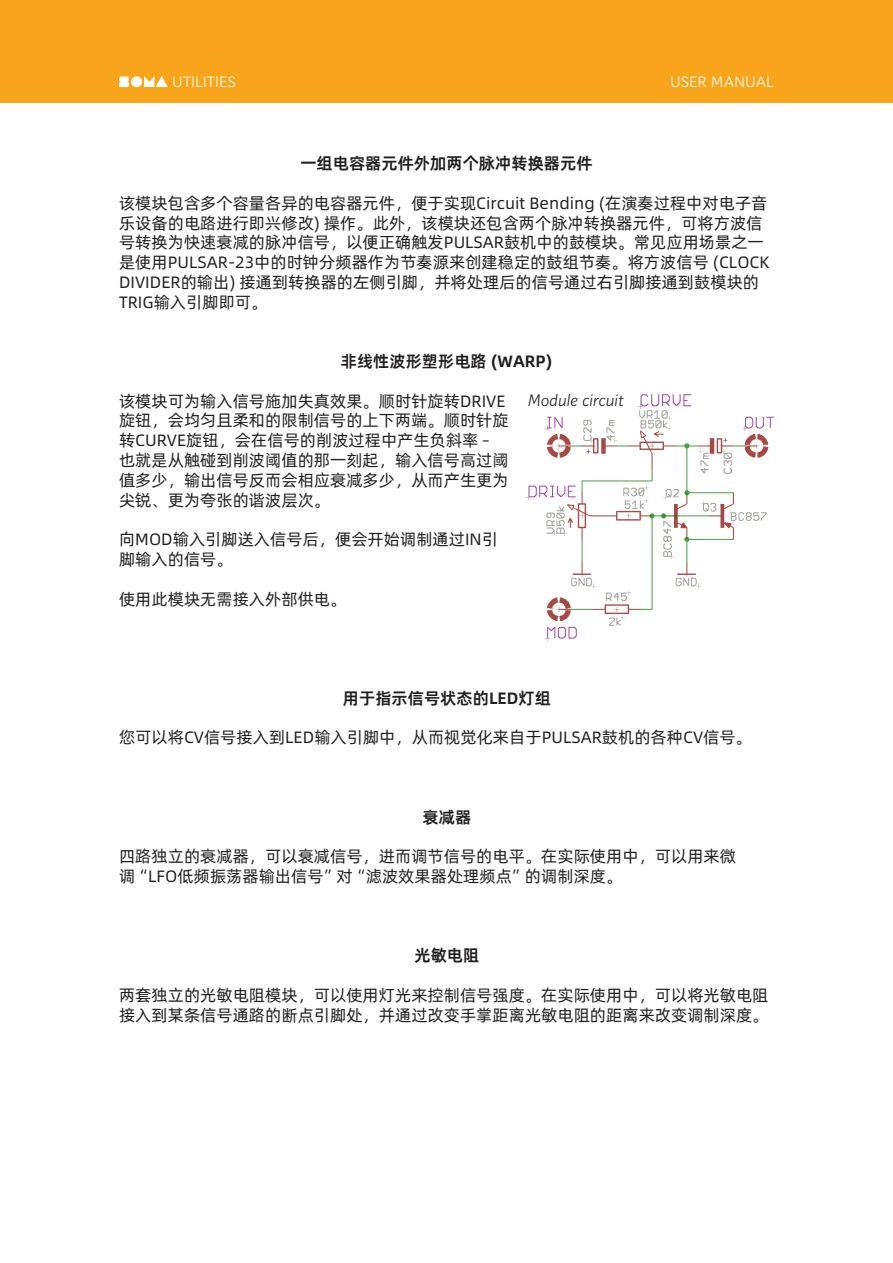
<style>
.page{position:relative;width:893px;height:1263px;background:#fff}
.page>*{position:absolute;margin:0;border:0;box-sizing:border-box;transform-origin:0 0}
.text{font:16.5px/19.8px "Alibaba Pu Hui Ti 3 55 Regular";color:#231f20}
.z{font:16.5px/19.8px "Alibaba Pu Hui Ti 3 55 Regular";color:#231f20}
.z-2{font:16.5px "Alibaba Pu Hui Ti 3 85 Bold";color:#231f20}
.text-2{font:16.5px "Alibaba Pu Hui Ti 3 85 Bold";color:#231f20}
.text-3{font:italic 300 16.5px "Mediator";color:#231f20}
.t1{font:300 15px "Mediator";color:#fff}
</style>
<div class="page">
<div style="left:0;top:0;width:893px;height:103px;background:#f9a51b"></div>
<svg style="left:144px;top:76px;width:24px;height:11px"></svg>
<svg style="left:119px;top:76px;width:10px;height:11px"></svg>
<div style="left:131px;top:76px;width:11px;height:11px;background:#fff;border-radius:50%"></div>
<img style="left:526px;top:410px;width:248px;height:231px">
<img style="left:637px;top:394px;width:55px;height:15px">
<p class="t1" style="left:172px;top:72px;width:65px">UTILITIES</p>
<p class="t1" style="left:670px;top:72px;width:105px">USER MANUAL</p>
<p class="z-2" style="left:300px;top:150px;width:294px">一组电容器元件外加两个脉冲转换器元件</p>
<p class="z" style="left:119px;top:193px;width:652px">该模块包含多个容量各异的电容器元件，便于实现Circuit Bending (在演奏过程中对电子音乐设备的电路进行即兴修改) 操作。此外，该模块还包含两个脉冲转换器元件，可将方波信号转换为快速衰减的脉冲信号，以便正确触发PULSAR鼓机中的鼓模块。常见应用场景之一是使用PULSAR-23中的时钟分频器作为节奏源来创建稳定的鼓组节奏。将方波信号 (CLOCK DIVIDER的输出) 接通到转换器的左侧引脚，并将处理后的信号通过右引脚接通到鼓模块的TRIG输入引脚即可。</p>
<p class="z-2" style="left:341px;top:348px;width:213px">非线性波形塑形电路 (WARP)</p>
<p class="text" style="left:119px;top:391px;width:391px">该模块可为输入信号施加失真效果。顺时针旋转DRIVE旋钮，会均匀且柔和的限制信号的上下两端。顺时针旋转CURVE旋钮，会在信号的削波过程中产生负斜率 –也就是从触碰到削波阈值的那一刻起，输入信号高过阈值多少，输出信号反而会相应衰减多少，从而产生更为尖锐、更为夸张的谐波层次。</p>
<p class="text" style="left:119px;top:530px;width:380px">向MOD输入引脚送入信号后，便会开始调制通过IN引脚输入的信号。</p>
<p class="text" style="left:119px;top:589px;width:229px">使用此模块无需接入外部供电。</p>
<p class="text-3" style="left:527px;top:390px;width:98px">Module circuit</p>
<p class="text-2" style="left:343px;top:685px;width:210px">用于指示信号状态的LED灯组</p>
<p class="text" style="left:119px;top:728px;width:634px">您可以将CV信号接入到LED输入引脚中，从而视觉化来自于PULSAR鼓机的各种CV信号。</p>
<p class="text-2" style="left:423px;top:804px;width:50px">衰减器</p>
<p class="text" style="left:119px;top:846px;width:618px">四路独立的衰减器，可以衰减信号，进而调节信号的电平。在实际使用中，可以用来微调“LFO低频振荡器输出信号”对“滤波效果器处理频点”的调制深度。</p>
<p class="text-2" style="left:414px;top:942px;width:66px">光敏电阻</p>
<p class="text" style="left:119px;top:985px;width:651px">两套独立的光敏电阻模块，可以使用灯光来控制信号强度。在实际使用中，可以将光敏电阻接入到某条信号通路的断点引脚处，并通过改变手掌距离光敏电阻的距离来改变调制深度。</p>
</div>
